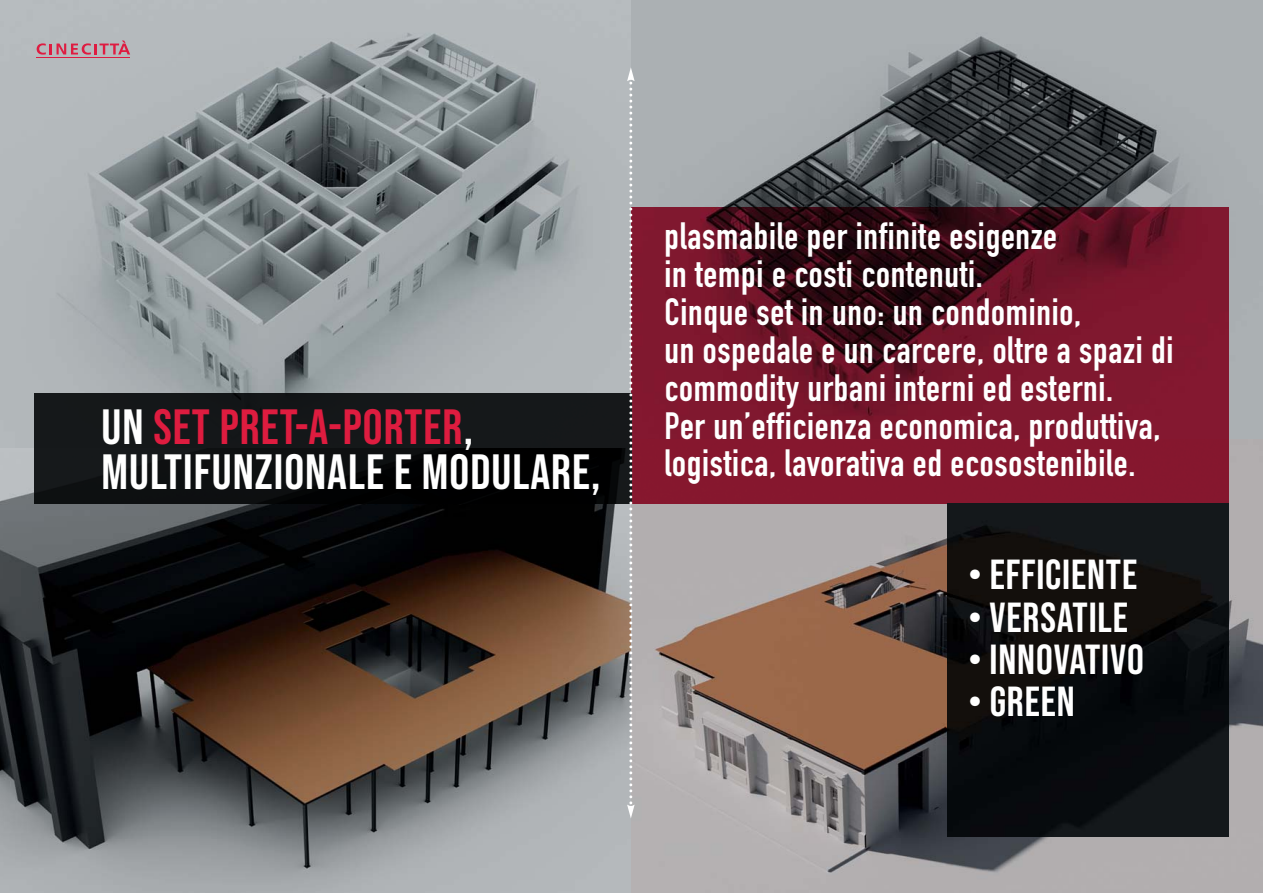
<style>
.page{position:relative;width:1263px;height:893px;background:#fff}
.page>*{position:absolute;margin:0;border:0;box-sizing:border-box;transform-origin:0 0}
.t1{font:49.5px/44.7px "Bebas Neue";letter-spacing:.02em;color:#fff}
.t2{font:42px "Bebas Neue";letter-spacing:.02em;color:#fff}
.t3{font:700 37.5px/38px "DIN Condensed";letter-spacing:.02em;color:#fff}
.s1{color:#de1c3f}
</style>
<div class="page">
<img style="left:0;top:0;width:631px;height:893px">
<img style="left:631px;top:0;width:632px;height:440px">
<img style="left:631px;top:440px;width:632px;height:453px">
<img style="left:635px;top:208px;width:594px;height:295px">
<img style="left:34px;top:394px;width:593px;height:109px">
<img style="left:947px;top:503px;width:282px;height:334px">
<svg style="left:627px;top:67px;width:8px;height:751px"></svg>
<hr style="left:36px;top:58px;width:94px;height:1px;background:#de1c41">
<svg style="left:37px;top:41px;width:93px;height:14px"></svg>
<h1 class="t1" style="left:102px;top:405px;width:500px">UN <span class="s1">SET PRET-A-PORTER</span>,<br>MULTIFUNZIONALE E MODULARE,</h1>
<p class="t3" style="left:664px;top:221px;width:511px">plasmabile per infinite esigenze<br>in tempi e costi contenuti.<br>Cinque set in uno: un condominio,<br>un ospedale e un carcere, oltre a spazi di commodity urbani interni ed esterni.<br>Per un’efficienza economica, produttiva, logistica, lavorativa ed ecosostenibile.</p>
<p class="t2" style="left:969px;top:550px;width:170px">• EFFICIENTE</p>
<p class="t2" style="left:969px;top:592px;width:161px">• VERSATILE</p>
<p class="t2" style="left:969px;top:635px;width:177px">• INNOVATIVO</p>
<p class="t2" style="left:969px;top:677px;width:108px">• GREEN</p>
</div>
